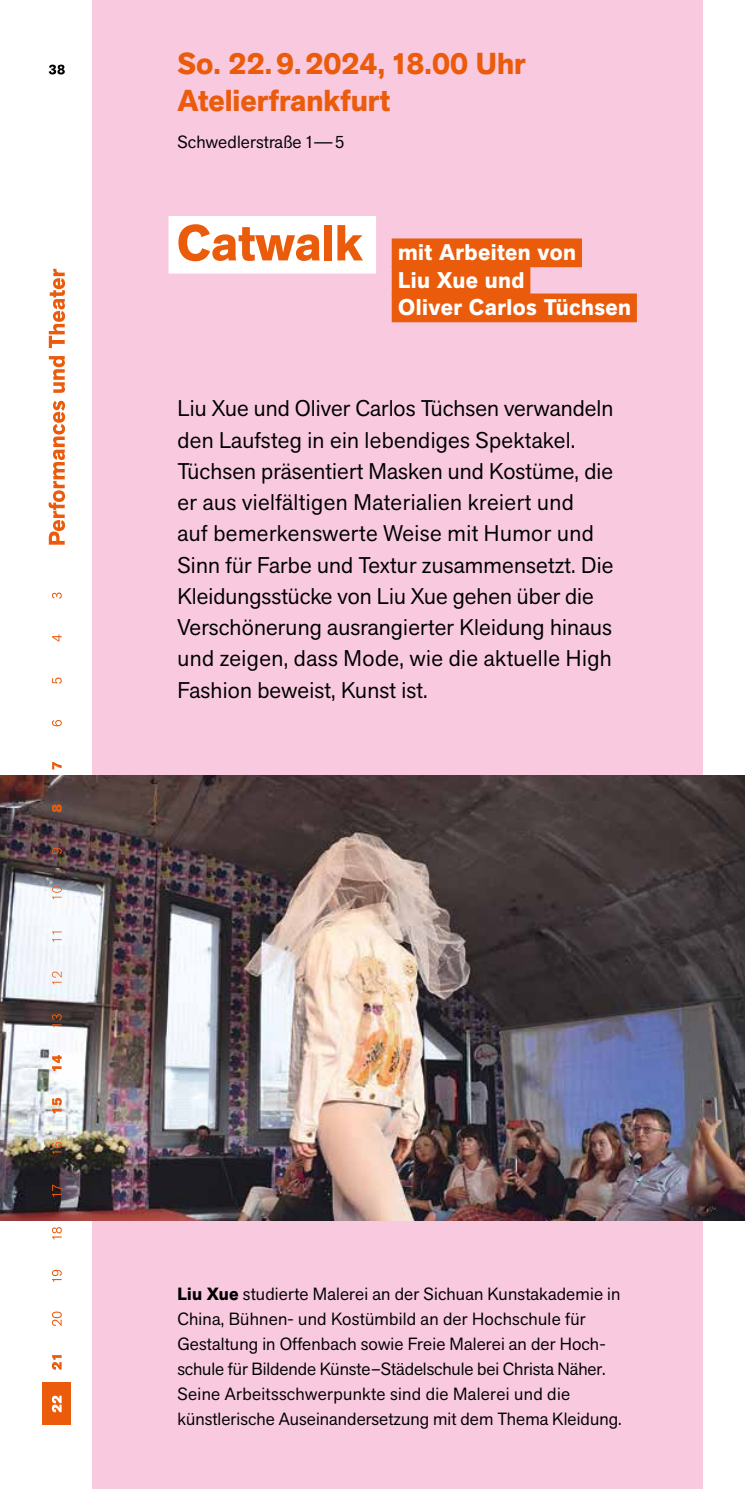
<style>
.page{position:relative;width:745px;height:1489px;background:#fff}
.page>*{position:absolute;margin:0;border:0;box-sizing:border-box;transform-origin:0 0}
.t1{font:700 50px "Akzid Grtsk Next";color:#ea5b0b}
.t2{font:700 30px/36.2px "Akzid Grtsk Next";color:#ea5b0b}
.t3{font:22.5px/31.2px "Akzid Grtsk Next";letter-spacing:.01em;color:#000}
.t4{font:700 22.5px/27.5px "Akzid Grtsk Next";letter-spacing:.02em;color:#fff}
.t5{font:17.5px/25px "Akzid Grtsk Next";letter-spacing:.01em;color:#000}
.s1{font-weight:700}
</style>
<div class="page">
<div style="left:92px;top:0;width:610px;height:1488px;background:#f8c9df"></div>
<img style="left:0;top:775px;width:744px;height:445px">
<div style="left:168px;top:216px;width:208px;height:57px;background:#fff"></div>
<div style="left:391px;top:238px;width:190px;height:29px;background:#ea5b0b"></div>
<div style="left:391px;top:266px;width:139px;height:29px;background:#ea5b0b"></div>
<div style="left:391px;top:293px;width:245px;height:29px;background:#ea5b0b"></div>
<div style="left:43px;top:1382px;width:28px;height:42px;background:#ea5b0b"></div>
<svg style="left:52px;top:1395px;width:10px;height:17px"></svg>
<svg style="left:52px;top:1355px;width:10px;height:14px"></svg>
<svg style="left:52px;top:1311px;width:10px;height:14px"></svg>
<svg style="left:52px;top:1269px;width:10px;height:12px"></svg>
<svg style="left:52px;top:1227px;width:10px;height:12px"></svg>
<svg style="left:52px;top:1184px;width:10px;height:12px"></svg>
<svg style="left:52px;top:1141px;width:10px;height:13px"></svg>
<svg style="left:52px;top:1097px;width:10px;height:16px"></svg>
<svg style="left:52px;top:1054px;width:10px;height:16px"></svg>
<svg style="left:52px;top:1013px;width:10px;height:14px"></svg>
<svg style="left:52px;top:971px;width:10px;height:13px"></svg>
<svg style="left:52px;top:931px;width:10px;height:10px"></svg>
<svg style="left:52px;top:886px;width:10px;height:13px"></svg>
<svg style="left:52px;top:847px;width:10px;height:7px"></svg>
<svg style="left:52px;top:804px;width:10px;height:8px"></svg>
<svg style="left:52px;top:762px;width:10px;height:7px"></svg>
<svg style="left:52px;top:720px;width:10px;height:6px"></svg>
<svg style="left:52px;top:677px;width:10px;height:6px"></svg>
<svg style="left:52px;top:634px;width:10px;height:7px"></svg>
<svg style="left:52px;top:592px;width:10px;height:6px"></svg>
<svg style="left:49px;top:269px;width:16px;height:275px"></svg>
<svg style="left:49px;top:65px;width:16px;height:9px"></svg>
<h2 class="t2" style="left:177px;top:46px;width:349px">So. 22.9.2024, 18.00 Uhr<br>Atelierfrankfurt</h2>
<p class="t5" style="left:177px;top:129px;width:168px">Schwedlerstraße 1–5</p>
<h1 class="t1" style="left:176px;top:210px;width:188px">Catwalk</h1>
<p class="t4" style="left:398px;top:239px;width:234px">mit Arbeiten von<br>Liu Xue und<br>Oliver Carlos Tüchsen</p>
<p class="t3" style="left:177px;top:392px;width:437px">Liu Xue und Oliver Carlos Tüchsen verwandeln den Laufsteg in ein lebendiges Spektakel.<br>Tüchsen präsentiert Masken und Kostüme, die er aus vielfältigen Materialien kreiert und<br>auf bemerkenswerte Weise mit Humor und Sinn für Farbe und Textur zusammensetzt. Die Kleidungsstücke von Liu Xue gehen über die Verschönerung ausrangierter Kleidung hinaus und zeigen, dass Mode, wie die aktuelle High Fashion beweist, Kunst ist.</p>
<p class="t5" style="left:177px;top:1281px;width:445px"><span class="s1">Liu Xue</span> studierte Malerei an der Sichuan Kunstakademie in China, Bühnen- und Kostümbild an der Hochschule für Gestaltung in Offenbach sowie Freie Malerei an der Hoch&shy;schule für Bildende Künste–Städelschule bei Christa Näher.<br>Seine Arbeitsschwerpunkte sind die Malerei und die künstlerische Auseinandersetzung mit dem Thema Kleidung.</p>
</div>
